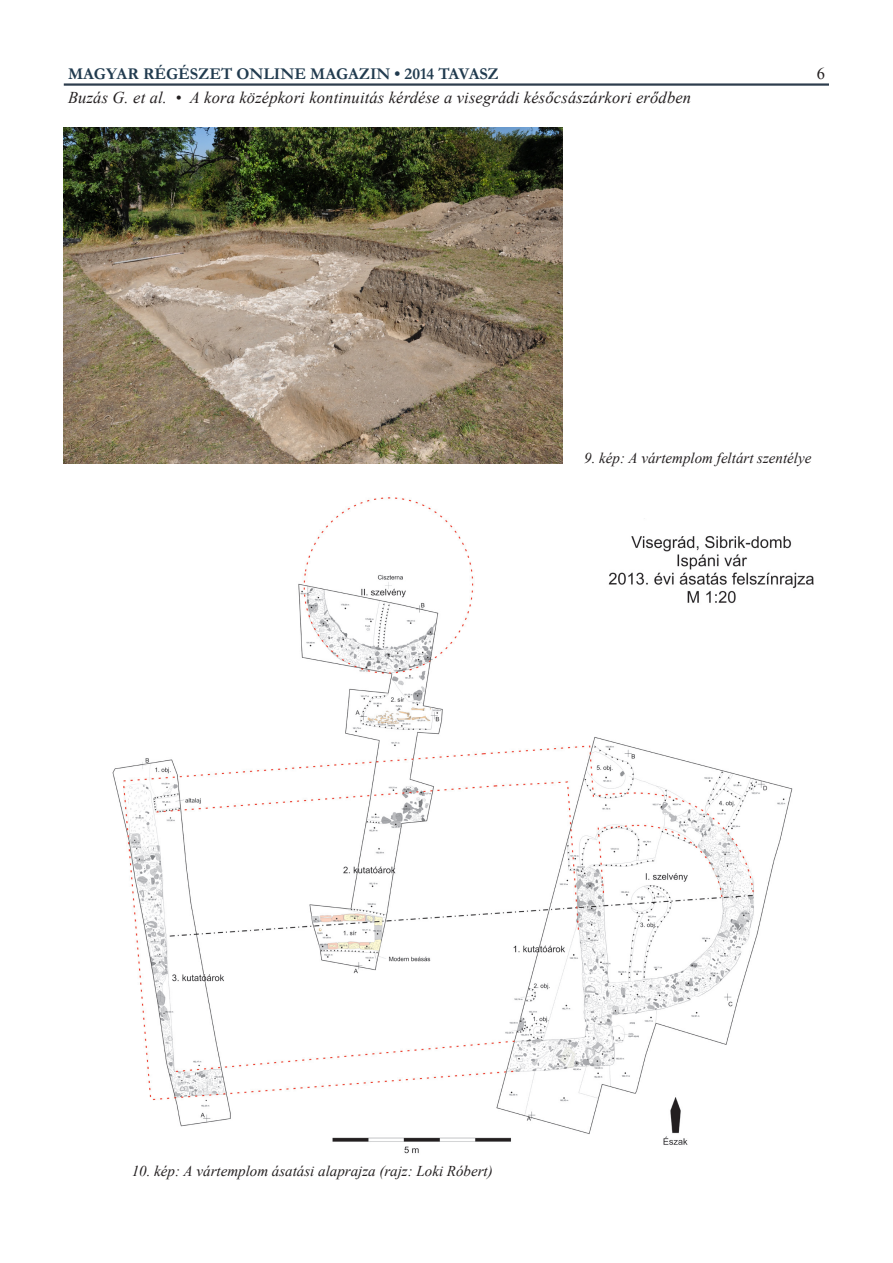
<style>
.page{position:relative;width:893px;height:1263px;background:#fff}
.page>*{position:absolute;margin:0;border:0;box-sizing:border-box;transform-origin:0 0}
.t1{font:italic 16.5px "Times New Roman";letter-spacing:.01em;color:#231f20}
.t2{font:700 16.5px "Garamond";color:#213b4f}
.t3{font:16.5px "Times New Roman";color:#231f20}
.kepala{font:italic 15px "Times New Roman";color:#231f20}
</style>
<div class="page">
<hr style="left:64px;top:83px;width:765px;height:3px;background:#2d3d4d">
<img style="left:64px;top:128px;width:499px;height:335px">
<img style="left:112px;top:497px;width:681px;height:657px">
<img style="left:594px;top:519px;width:220px;height:103px">
<p class="t2" style="left:68px;top:62px;width:432px">MAGYAR RÉGÉSZET ONLINE MAGAZIN • 2014 TAVASZ</p>
<p class="t1" style="left:68px;top:87px;width:625px">Buzás G. et al. • A kora középkori kontinuitás kérdése a visegrádi későcsászárkori erődben</p>
<p class="t3" style="left:817px;top:62px;width:10px">6</p>
<p class="kepala" style="left:584px;top:448px;width:229px">9. kép: A vártemplom feltárt szentélye</p>
<p class="kepala" style="left:132px;top:1160px;width:362px">10. kép: A vártemplom ásatási alaprajza (rajz: Loki Róbert)</p>
</div>
